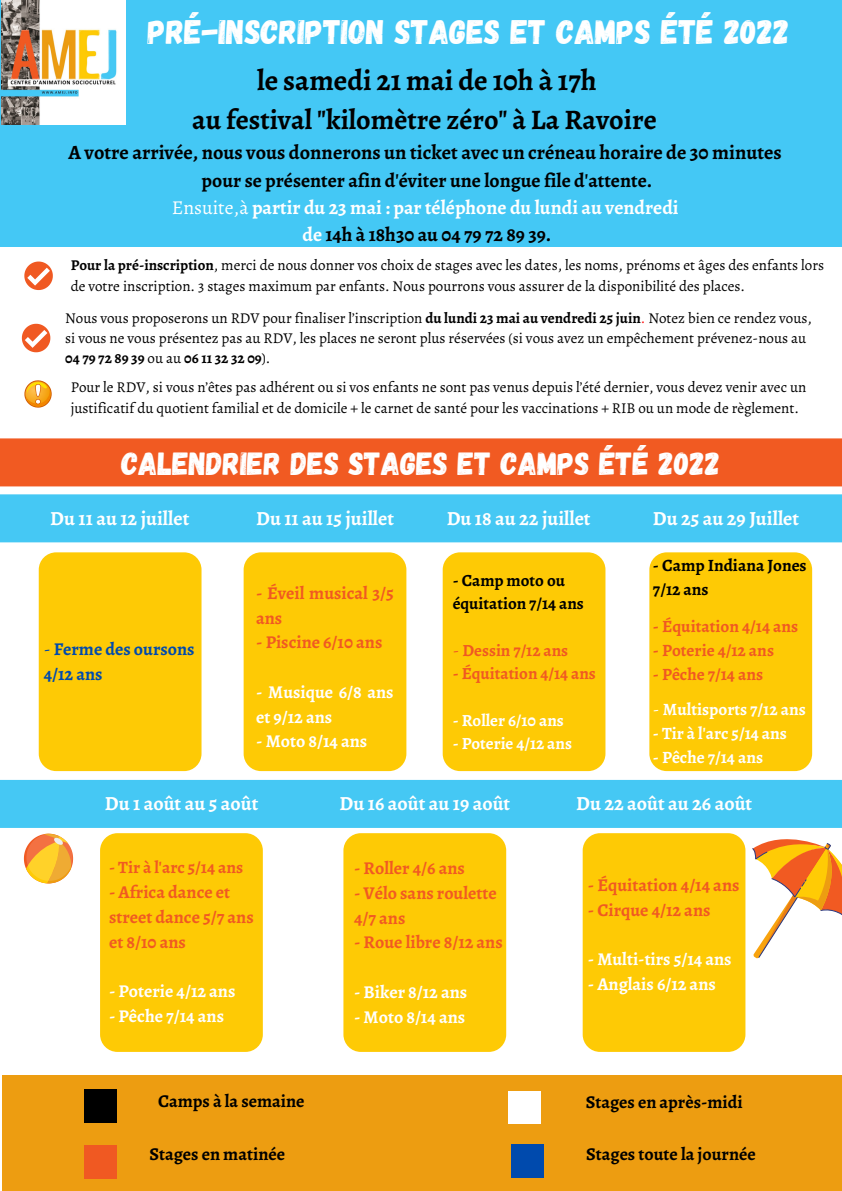
<style>
.page{position:relative;width:842px;height:1191px;background:#fff}
.page>*{position:absolute;margin:0;border:0;box-sizing:border-box;transform-origin:0 0}
.t1{font:34px "Gagalin";color:#fff}
.t2{font:32px "Gagalin";color:#fff}
.t3{font:700 29.2px "Alegreya";color:#000}
.t4{font:700 28.2px "Alegreya";color:#000}
.t5{font:700 20.2px "Alegreya";color:#000}
.t6{font:700 20px "Alegreya";color:#fff}
.t7{font:700 19.7px "Alegreya";color:#000}
.t8{font:700 19.7px "Alegreya";color:#fff}
.t9{font:700 18px/24.7px "Alegreya";color:#fff}
.t10{font:700 18px/24.7px "Alegreya";color:#f05922}
.t11{font:700 18px "Alegreya";color:#000}
.t12{font:700 18px/24.7px "Alegreya";color:#f15a22}
.t13{font:700 18px "Alegreya";color:#004aad}
.t14{font:700 17.3px "Alegreya";color:#f05922}
.t15{font:700 17.2px "Alegreya";color:#fff}
.t16{font:700 17.2px "Alegreya";color:#f05922}
.t17{font:700 17.2px/24.1px "Alegreya";color:#000}
.t18{font:700 17px "Alegreya";color:#f05922}
.t19{font:700 17px "Alegreya";color:#fff}
.t20{font:700 17px/23.2px "Alegreya";color:#000}
.t21{font:15px/21px "Alegreya";color:#000}
.s1{font-weight:400}
.s2{color:#fff}
.s3{font-weight:700}
.s4{color:#ff1616}
</style>
<div class="page">
<svg style="left:24px;top:261px;width:29px;height:29px"></svg>
<svg style="left:24px;top:380px;width:28px;height:28px"></svg>
<div style="left:0;top:494px;width:842px;height:48px;background:#45c8f4"></div>
<div style="left:100px;top:833px;width:163px;height:218px;background:#feca05"></div>
<div style="left:0;top:0;width:842px;height:247px;background:#44c8f5"></div>
<div style="left:2px;top:1074px;width:840px;height:116px;background:#ed9d11"></div>
<div style="left:84px;top:1089px;width:33px;height:33px;background:#000"></div>
<div style="left:84px;top:1144px;width:33px;height:33px;background:#f05922"></div>
<div style="left:509px;top:1091px;width:32px;height:32px;background:#fff"></div>
<div style="left:511px;top:1143px;width:33px;height:33px;background:#004aad"></div>
<div style="left:343px;top:833px;width:163px;height:218px;background:#feca05"></div>
<div style="left:583px;top:833px;width:162px;height:218px;background:#feca05"></div>
<div style="left:0;top:779px;width:842px;height:48px;background:#45c8f4"></div>
<div style="left:39px;top:552px;width:163px;height:219px;background:#feca05"></div>
<div style="left:244px;top:552px;width:162px;height:219px;background:#feca05"></div>
<div style="left:443px;top:552px;width:162px;height:219px;background:#feca05"></div>
<div style="left:649px;top:552px;width:163px;height:219px;background:#feca05"></div>
<div style="left:0;top:438px;width:842px;height:48px;background:#f15a22"></div>
<svg style="left:22px;top:324px;width:28px;height:28px"></svg>
<img style="left:1px;top:0;width:125px;height:124px">
<svg style="left:752px;top:827px;width:90px;height:131px"></svg>
<svg style="left:24px;top:833px;width:49px;height:50px"></svg>
<p class="t1" style="left:148px;top:9px;width:643px">PRÉ-INSCRIPTION STAGES ET CAMPS ÉTÉ 2022</p>
<p class="t3" style="left:257px;top:60px;width:341px">le samedi 21 mai de 10h à 17h</p>
<p class="t4" style="left:192px;top:100px;width:466px">au festival "kilomètre zéro" à La Ravoire</p>
<p class="t5" style="left:68px;top:139px;width:715px">A votre arrivée, nous vous donnerons un ticket avec un créneau horaire de 30 minutes</p>
<p class="t7" style="left:202px;top:167px;width:452px">pour se présenter afin d'éviter une longue file d'attente.</p>
<p class="t8" style="left:172px;top:194px;width:508px"><span class="s1">Ensuite,à</span> partir du 23 mai : par téléphone du lundi au vendredi</p>
<p class="t7" style="left:302px;top:221px;width:250px"><span class="s2">de</span> 14h à 18h30 au 04 79 72 89 39.</p>
<p class="t21" style="left:71px;top:254px;width:755px"><span class="s3">Pour la pré-inscription</span>, merci de nous donner vos choix de stages avec les dates, les noms, prénoms et âges des enfants lors de votre inscription. 3 stages maximum par enfants. Nous pourrons vous assurer de la disponibilité des places.</p>
<p class="t21" style="left:65px;top:307px;width:748px;line-height:20.2px">Nous vous proposerons un RDV pour finaliser l’inscription <span class="s3">du lundi 23 mai au vendredi 25 juin</span><span class="s4">.</span> Notez bien ce rendez vous, si vous ne vous présentez pas au RDV, les places ne seront plus réservées (si vous avez un empêchement prévenez-nous au<br><span class="s3">04 79 72 89 39</span> ou au <span class="s3">06 11 32 32 09</span>).</p>
<p class="t21" style="left:71px;top:377px;width:737px">Pour le RDV, si vous n’êtes pas adhérent ou si vos enfants ne sont pas venus depuis l’été dernier, vous devez venir avec un justificatif du quotient familial et de domicile + le carnet de santé pour les vaccinations + RIB ou un mode de règlement.</p>
<p class="t2" style="left:121px;top:442px;width:600px">CALENDRIER DES STAGES ET CAMPS ÉTÉ 2022</p>
<p class="t6" style="left:50px;top:504px;width:140px">Du 11 au 12 juillet</p>
<p class="t6" style="left:256px;top:504px;width:139px">Du 11 au 15 juillet</p>
<p class="t6" style="left:653px;top:504px;width:148px">Du 25 au 29 Juillet</p>
<p class="t6" style="left:447px;top:504px;width:145px">Du 18 au 22 juillet</p>
<p class="t13" style="left:44px;top:636px;width:152px"><span class="s1">-</span> Ferme des oursons</p>
<p class="t13" style="left:44px;top:661px;width:60px">4/12 ans</p>
<p class="t10" style="left:256px;top:580px;width:139px">- Éveil musical 3/5 ans</p>
<p class="t10" style="left:256px;top:630px;width:128px">- Piscine 6/10 ans</p>
<p class="t9" style="left:256px;top:679px;width:139px">- Musique 6/8 ans et 9/12 ans</p>
<p class="t9" style="left:256px;top:728px;width:113px">- Moto 8/14 ans</p>
<p class="t20" style="left:453px;top:568px;width:133px">- Camp moto ou équitation 7/14 ans</p>
<p class="t18" style="left:453px;top:638px;width:117px"><span class="s1">-</span> Dessin 7/12 ans</p>
<p class="t18" style="left:453px;top:661px;width:145px">- Équitation 4/14 ans</p>
<p class="t19" style="left:453px;top:708px;width:113px">- Roller 6/10 ans</p>
<p class="t19" style="left:453px;top:731px;width:121px">- Poterie 4/12 ans</p>
<p class="t17" style="left:653px;top:553px;width:155px">- Camp Indiana Jones<br>7/12 ans</p>
<p class="t16" style="left:653px;top:614px;width:147px">- Équitation 4/14 ans</p>
<p class="t16" style="left:653px;top:638px;width:123px">- Poterie 4/12 ans</p>
<p class="t16" style="left:653px;top:662px;width:112px">- Pêche 7/14 ans</p>
<p class="t15" style="left:653px;top:697px;width:154px"><span class="s1">-</span> Multisports 7/12 ans</p>
<p class="t15" style="left:653px;top:721px;width:136px">- Tir à l'arc 5/14 ans</p>
<p class="t15" style="left:653px;top:745px;width:112px">- Pêche 7/14 ans</p>
<p class="t6" style="left:105px;top:790px;width:155px">Du 1 août au 5 août</p>
<p class="t6" style="left:340px;top:790px;width:172px">Du 16 août au 19 août</p>
<p class="t6" style="left:576px;top:790px;width:178px">Du 22 août au 26 août</p>
<p class="t14" style="left:109px;top:855px;width:136px">- Tir à l'arc 5/14 ans</p>
<p class="t10" style="left:109px;top:879px;width:146px">- Africa dance et street dance 5/7 ans</p>
<p class="t10" style="left:109px;top:929px;width:78px">et 8/10 ans</p>
<p class="t9" style="left:109px;top:978px;width:128px">- Poterie 4/12 ans</p>
<p class="t9" style="left:109px;top:1003px;width:116px">- Pêche 7/14 ans</p>
<p class="t12" style="left:354px;top:855px;width:112px">- Roller 4/6 ans</p>
<p class="t12" style="left:354px;top:880px;width:144px">- Vélo sans roulette<br>4/7 ans</p>
<p class="t12" style="left:354px;top:929px;width:150px">- Roue libre 8/12 ans</p>
<p class="t9" style="left:354px;top:979px;width:115px">- Biker 8/12 ans</p>
<p class="t9" style="left:354px;top:1004px;width:113px">- Moto 8/14 ans</p>
<p class="t10" style="left:588px;top:872px;width:153px">- Équitation 4/14 ans</p>
<p class="t10" style="left:588px;top:897px;width:124px">- Cirque 4/12 ans</p>
<p class="t9" style="left:588px;top:946px;width:145px">- Multi-tirs 5/14 ans</p>
<p class="t9" style="left:588px;top:971px;width:129px">- Anglais 6/12 ans</p>
<p class="t11" style="left:158px;top:1088px;width:148px">Camps à la semaine</p>
<p class="t11" style="left:586px;top:1089px;width:159px">Stages en après-midi</p>
<p class="t11" style="left:149px;top:1141px;width:137px">Stages en matinée</p>
<p class="t11" style="left:586px;top:1141px;width:171px">Stages toute la journée</p>
</div>
